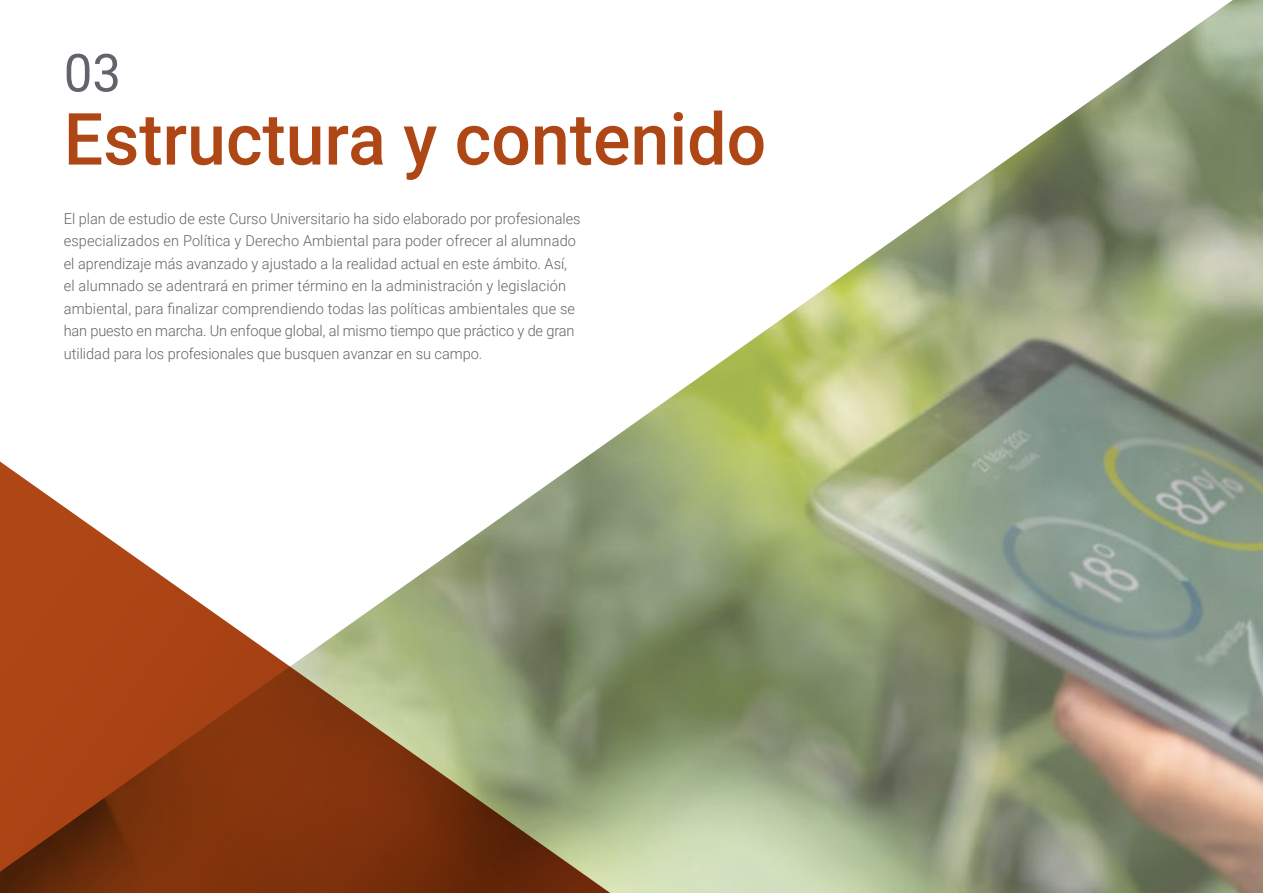
<style>
.page{position:relative;width:1263px;height:893px;background:#fff}
.page>*{position:absolute;margin:0;border:0;box-sizing:border-box;transform-origin:0 0}
.t1{font:500 72px "Roboto";color:#ae4615}
.t2{font:52.5px "Roboto";color:#61646a}
.t3{font:300 15px/22.5px "Roboto";color:#61646a}
</style>
<div class="page">
<img style="left:602px;top:0;width:661px;height:893px">
<svg style="left:0;top:446px;width:640px;height:447px"></svg>
<h2 class="t2" style="left:64px;top:36px;width:59px">03</h2>
<h1 class="t1" style="left:64px;top:89px;width:704px">Estructura y contenido</h1>
<p class="t3" style="left:64px;top:207px;width:518px">El plan de estudio de este Curso Universitario ha sido elaborado por profesionales especializados en Política y Derecho Ambiental para poder ofrecer al alumnado el aprendizaje más avanzado y ajustado a la realidad actual en este ámbito. Así, el alumnado se adentrará en primer término en la administración y legislación ambiental, para finalizar comprendiendo todas las políticas ambientales que se han puesto en marcha. Un enfoque global, al mismo tiempo que práctico y de gran utilidad para los profesionales que busquen avanzar en su campo.</p>
</div>
